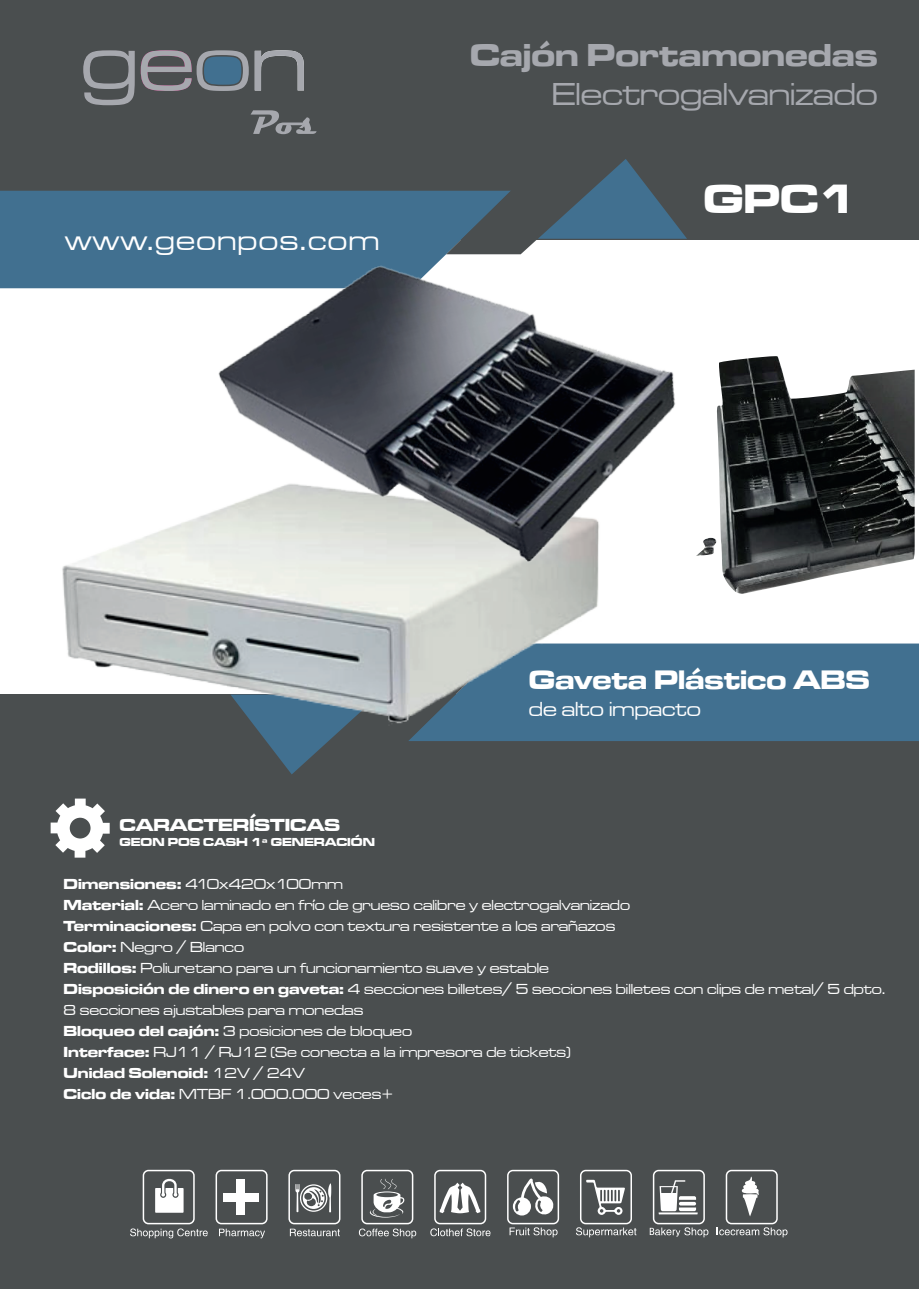
<style>
.page{position:relative;width:919px;height:1289px;background:#fff}
.page>*{position:absolute;margin:0;border:0;box-sizing:border-box;transform-origin:0 0}
.t1{font:42.3px "Microgramma D Bold Exte";color:#fff}
.t2{font:32.7px "Microgramma D Medi Exte";color:#a6a8ae}
.t3{font:32.7px "Microgramma D Bold Exte";color:#a6a8ae}
.t4{font:28.95px "Microgramma D Medi Exte";letter-spacing:.05em;color:#fff}
.t5{font:27.6px "Microgramma D Bold Exte";color:#fff}
.t6{font:21px "Microgramma D Medi Exte";color:#fff}
.t7{font:18px "Microgramma D Bold Exte";color:#fff}
.t8{font:15px/21px "Microgramma D Medi Exte";color:#fff}
.t9{font:15px "Microgramma D Bold Exte";color:#fff}
.t10{font:12px "Microgramma D Bold Exte";color:#fff}
.s1{font-family:"Microgramma D Bold Exte"}
.s2{font-family:"Microgramma D Medi Exte"}
</style>
<div class="page">
<div style="left:0;top:694px;width:918px;height:594px;background:#4a4e4f"></div>
<svg style="left:51px;top:798px;width:59px;height:59px"></svg>
<div style="left:473px;top:643px;width:445px;height:98px;background:#417090"></div>
<svg style="left:260px;top:733px;width:213px;height:41px"></svg>
<div style="left:0;top:0;width:918px;height:239px;background:#4a4e4f"></div>
<div style="left:0;top:191px;width:180px;height:97px;background:#417090"></div>
<svg style="left:83px;top:50px;width:52px;height:55px"></svg>
<svg style="left:141px;top:50px;width:108px;height:41px"></svg>
<svg style="left:255px;top:50px;width:49px;height:40px"></svg>
<svg style="left:250px;top:110px;width:66px;height:24px"></svg>
<div style="left:652px;top:1169px;width:52px;height:55px;border:2px solid #fff;border-radius:5px"></div>
<svg style="left:658px;top:1180px;width:39px;height:34px"></svg>
<div style="left:580px;top:1169px;width:52px;height:55px;border:2px solid #fff;border-radius:5px"></div>
<svg style="left:586px;top:1179px;width:39px;height:35px"></svg>
<div style="left:507px;top:1169px;width:52px;height:55px;border:2px solid #fff;border-radius:5px"></div>
<svg style="left:513px;top:1178px;width:41px;height:37px"></svg>
<div style="left:725px;top:1169px;width:52px;height:55px;border:2px solid #fff;border-radius:5px"></div>
<svg style="left:741px;top:1176px;width:18px;height:40px"></svg>
<svg style="left:509px;top:1227px;width:48px;height:10px"></svg>
<svg style="left:576px;top:1227px;width:60px;height:10px"></svg>
<svg style="left:649px;top:1227px;width:59px;height:10px"></svg>
<svg style="left:716px;top:1227px;width:71px;height:10px"></svg>
<svg style="left:430px;top:1228px;width:60px;height:8px"></svg>
<div style="left:434px;top:1169px;width:52px;height:55px;border:2px solid #fff;border-radius:5px"></div>
<svg style="left:439px;top:1182px;width:41px;height:31px"></svg>
<div style="left:288px;top:1169px;width:52px;height:55px;border:2px solid #fff;border-radius:5px"></div>
<svg style="left:295px;top:1183px;width:36px;height:29px"></svg>
<svg style="left:290px;top:1228px;width:50px;height:8px"></svg>
<svg style="left:359px;top:1228px;width:57px;height:10px"></svg>
<div style="left:361px;top:1169px;width:52px;height:55px;border:2px solid #fff;border-radius:5px"></div>
<svg style="left:370px;top:1179px;width:34px;height:38px"></svg>
<div style="left:215px;top:1169px;width:52px;height:55px;border:2px solid #fff;border-radius:5px"></div>
<svg style="left:219px;top:1228px;width:46px;height:10px"></svg>
<svg style="left:130px;top:1228px;width:78px;height:10px"></svg>
<div style="left:143px;top:1169px;width:52px;height:55px;border:2px solid #fff;border-radius:5px"></div>
<svg style="left:155px;top:1178px;width:28px;height:34px"></svg>
<div style="left:236px;top:1179px;width:9px;height:35px;background:#fff"></div>
<div style="left:223px;top:1193px;width:35px;height:9px;background:#fff"></div>
<img style="left:739px;top:356px;width:175px;height:238px">
<img style="left:62px;top:524px;width:544px;height:209px">
<img style="left:180px;top:165px;width:559px;height:498px">
<h2 class="t3" style="left:470px;top:33px;width:409px">Cajón Portamonedas</h2>
<h2 class="t2" style="left:552px;top:74px;width:327px">Electrogalvanizado</h2>
<h3 class="t4" style="left:65px;top:222px;width:315px">www.geonpos.com</h3>
<h1 class="t1" style="left:703px;top:170px;width:155px">GPC1</h1>
<h3 class="t5" style="left:529px;top:661px;width:342px">Gaveta Plástico ABS</h3>
<h3 class="t6" style="left:529px;top:695px;width:173px">de alto impacto</h3>
<p class="t7" style="left:119px;top:813px;width:222px">CARACTERÍSTICAS</p>
<p class="t10" style="left:119px;top:833px;width:257px">GEON POS CASH 1ª GENERACIÓN</p>
<p class="t8" style="left:64px;top:873px;width:823px"><span class="s1">Dimensiones:</span> 410x420x100mm<br><span class="s1">Material:</span> Acero laminado en frío de grueso calibre y electrogalvanizado<br><span class="s1">Terminaciones:</span> Capa en polvo con textura resistente a los arañazos<br><span class="s1">Color:</span> Negro / Blanco<br><span class="s1">Rodillos:</span> Poliuretano para un funcionamiento suave y estable<br><span class="s1">Disposición de dinero en gaveta:</span> 4 secciones billetes/ 5 secciones billetes con clips de metal/ 5 dpto.<br>8 secciones ajustables para monedas<br><span class="s1">Bloqueo del cajón:</span> 3 posiciones de bloqueo<br><span class="s1">Interface:</span> RJ11 / RJ12 (Se conecta a la impresora de tickets)</p>
<p class="t9" style="left:64px;top:1062px;width:243px">Unidad Solenoid: <span class="s2">12V / 24V</span></p>
<p class="t8" style="left:64px;top:1083px;width:331px"><span class="s1">Ciclo de vida:</span> MTBF 1.000.000 veces+</p>
</div>
